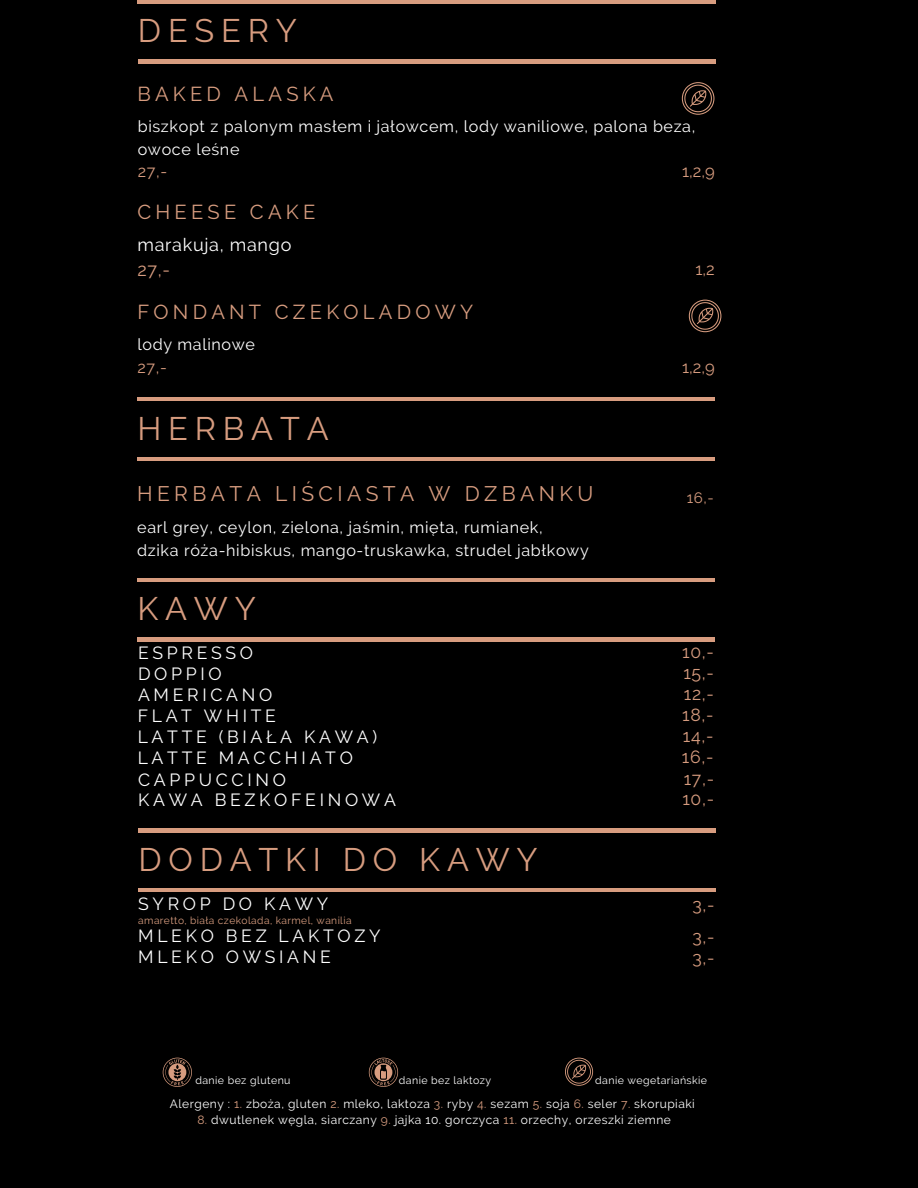
<style>
.page{position:relative;width:918px;height:1188px;background:#000}
.page>*{position:absolute;margin:0;border:0;box-sizing:border-box;transform-origin:0 0}
.t1{font:32.55px "Raleway";letter-spacing:.21em;color:#d79c7f}
.t2{font:21px "Raleway";letter-spacing:.21em;color:#d79c7f}
.t3{font:20.1px "Raleway";letter-spacing:.21em;color:#d79c7f}
.t4{font:18px "Raleway";letter-spacing:.04em;color:#fff}
.t5{font:18px "Raleway";color:#d79c7f}
.t6{font:17.55px/20.9px "Raleway";letter-spacing:.21em;color:#fff}
.t7{font:17.55px/20.9px "Raleway";letter-spacing:.04em;color:#d79c7f;text-align:justify}
.t8{font:16.5px "Raleway";color:#d79c7f}
.t9{font:16.2px/22.5px "Raleway";letter-spacing:.04em;color:#fff}
.t10{font:16.2px "Raleway";color:#d79c7f}
.t11{font:15px "Raleway";color:#d79c7f}
.t12{font:12px "Raleway";letter-spacing:.04em;color:#fff}
.t13{font:10.65px "Raleway";letter-spacing:.04em;color:#fff}
.t14{font:10.2px "Raleway";letter-spacing:.04em;color:#d79c7f}
.s1{color:#d79c7f}
</style>
<div class="page">
<hr style="left:137px;top:578px;width:577px;height:3px;background:#d79c7f">
<hr style="left:137px;top:638px;width:577px;height:3px;background:#d79c7f">
<hr style="left:138px;top:0;width:577px;height:3px;background:#d79c7f">
<hr style="left:138px;top:60px;width:577px;height:3px;background:#d79c7f">
<hr style="left:137px;top:397px;width:577px;height:4px;background:#d79c7f">
<hr style="left:137px;top:457px;width:577px;height:4px;background:#d79c7f">
<hr style="left:138px;top:829px;width:578px;height:3px;background:#d79c7f">
<hr style="left:138px;top:889px;width:578px;height:3px;background:#d79c7f">
<svg style="left:682px;top:82px;width:32px;height:33px"></svg>
<svg style="left:689px;top:300px;width:32px;height:32px"></svg>
<svg style="left:163px;top:1058px;width:29px;height:29px"></svg>
<svg style="left:369px;top:1058px;width:29px;height:29px"></svg>
<svg style="left:565px;top:1058px;width:28px;height:28px"></svg>
<h1 class="t1" style="left:138px;top:12px;width:161px">DESERY</h1>
<p class="t3" style="left:137px;top:83px;width:198px">BAKED ALASKA</p>
<p class="t9" style="left:138px;top:115px;width:559px">biszkopt z palonym masłem i jałowcem, lody waniliowe, palona beza, owoce leśne</p>
<p class="t10" style="left:138px;top:162px;width:31px">27,-</p>
<p class="t3" style="left:137px;top:200px;width:179px">CHEESE CAKE</p>
<p class="t4" style="left:137px;top:235px;width:155px">marakuja, mango</p>
<p class="t5" style="left:137px;top:259px;width:34px">27,-</p>
<p class="t3" style="left:137px;top:300px;width:337px">FONDANT CZEKOLADOWY</p>
<p class="t9" style="left:137px;top:333px;width:119px">lody malinowe</p>
<p class="t10" style="left:137px;top:357px;width:31px">27,-</p>
<p class="t8" style="left:682px;top:162px;width:34px">1,2,9</p>
<p class="t8" style="left:695px;top:260px;width:21px">1,2</p>
<p class="t8" style="left:682px;top:357px;width:34px">1,2,9</p>
<h1 class="t1" style="left:137px;top:409px;width:193px">HERBATA</h1>
<p class="t2" style="left:137px;top:481px;width:458px">HERBATA LIŚCIASTA W DZBANKU</p>
<p class="t11" style="left:687px;top:489px;width:28px">16,-</p>
<p class="t9" style="left:137px;top:517px;width:453px">earl grey, ceylon, zielona, jaśmin, mięta, rumianek,<br>dzika róża-hibiskus, mango-truskawka, strudel jabłkowy</p>
<h1 class="t1" style="left:137px;top:590px;width:120px">KAWY</h1>
<p class="t6" style="left:138px;top:642px;width:241px">ESPRESSO<br>DOPPIO<br>AMERICANO<br>FLAT WHITE<br>LATTE (BIAŁA KAWA)<br>LATTE MACCHIATO</p>
<p class="t6" style="left:138px;top:789px;width:259px">KAWA BEZKOFEINOWA</p>
<p class="t7" style="left:682px;top:641px;width:33px">10,- 15,- 12,- 18,- 14,- 16,-</p>
<p class="t7" style="left:682px;top:788px;width:33px">10,-</p>
<p class="t6" style="left:138px;top:769px;width:149px">CAPPUCCINO</p>
<p class="t7" style="left:684px;top:768px;width:32px">17,-</p>
<h1 class="t1" style="left:138px;top:841px;width:401px">DODATKI DO KAWY</h1>
<p class="t6" style="left:138px;top:893px;width:192px">SYROP DO KAWY</p>
<p class="t7" style="left:693px;top:894px;width:24px">3,-</p>
<p class="t14" style="left:138px;top:914px;width:215px">amaretto, biała czekolada, karmel, wanilia</p>
<p class="t6" style="left:138px;top:926px;width:244px">MLEKO BEZ LAKTOZY</p>
<p class="t7" style="left:693px;top:927px;width:24px">3,-</p>
<p class="t6" style="left:138px;top:947px;width:194px">MLEKO OWSIANE</p>
<p class="t7" style="left:693px;top:947px;width:24px">3,-</p>
<p class="t13" style="left:195px;top:1074px;width:97px">danie bez glutenu</p>
<p class="t13" style="left:399px;top:1074px;width:94px">danie bez laktozy</p>
<p class="t13" style="left:595px;top:1074px;width:113px">danie wegetariańskie</p>
<p class="t12" style="left:170px;top:1096px;width:526px">Alergeny : <span class="s1">1.</span> zboża, gluten <span class="s1">2.</span> mleko, laktoza <span class="s1">3.</span> ryby <span class="s1">4.</span> sezam <span class="s1">5.</span> soja <span class="s1">6.</span> seler <span class="s1">7.</span> skorupiaki</p>
<p class="t12" style="left:197px;top:1112px;width:475px"><span class="s1">8.</span> dwutlenek węgla, siarczany <span class="s1">9.</span> jajka 10. gorczyca <span class="s1">11.</span> orzechy, orzeszki ziemne</p>
</div>
